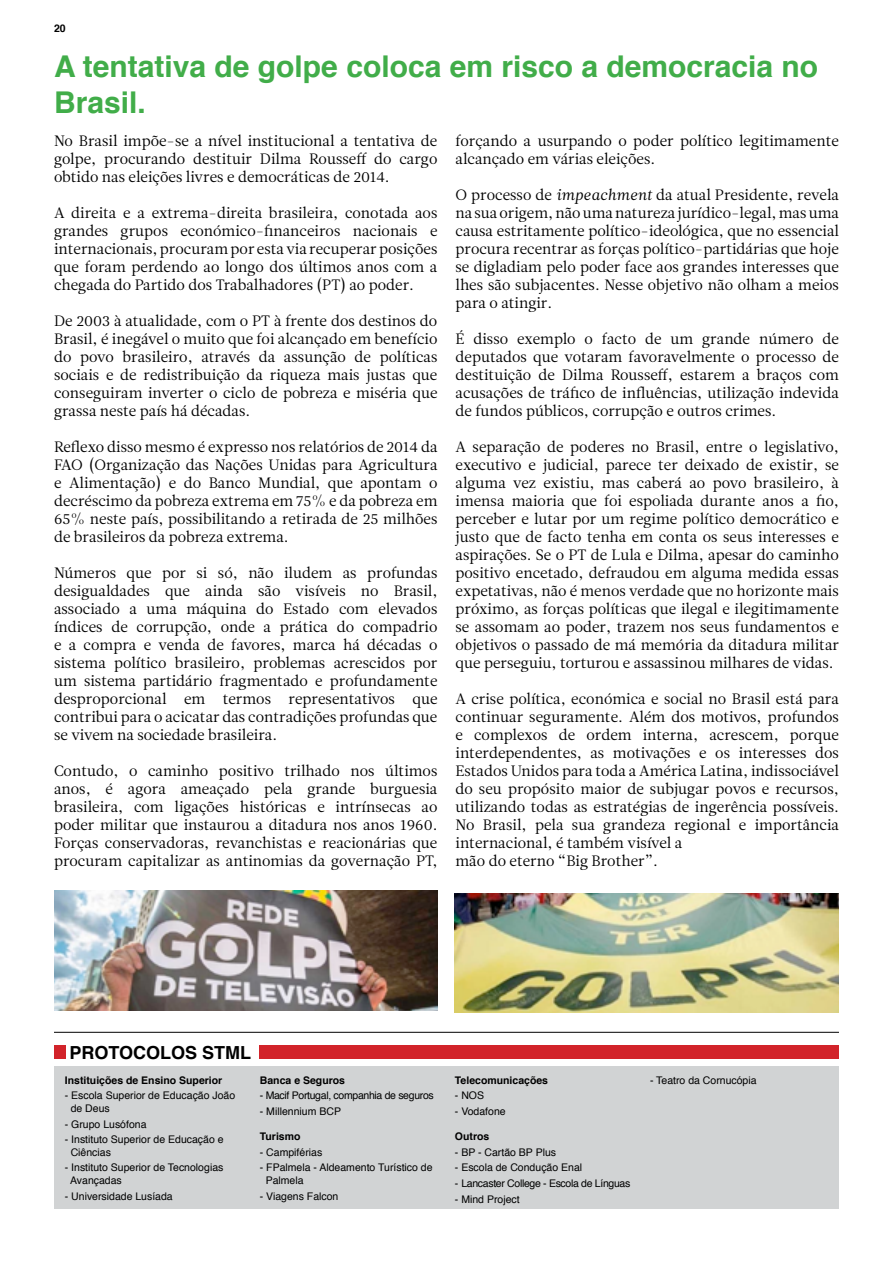
<style>
.page{position:relative;width:893px;height:1263px;background:#fff}
.page>*{position:absolute;margin:0;border:0;box-sizing:border-box;transform-origin:0 0}
.t1{font:700 30px/36px "Helvetica";color:#41ad49}
.t2{font:700 18px "Helvetica";color:#000}
.t3{font:15px/18px "Leitura News Roman 1";color:#000;text-align:justify}
.t4{font:10.5px/12.6px "Helvetica";color:#000}
.t5{font:700 10.5px "Helvetica";color:#000}
.t6{font:10.5px "Helvetica";letter-spacing:-.03em;color:#000}
.s1{font-family:"Leitura News Italic 1"}
</style>
<div class="page">
<div style="left:54px;top:1066px;width:785px;height:143px;background:#d1d3d4"></div>
<div style="left:260px;top:1045px;width:579px;height:13px;background:#d2232a"></div>
<div style="left:54px;top:1045px;width:12px;height:13px;background:#d2232a"></div>
<hr style="left:54px;top:1032px;width:785px;height:1px;background:#000">
<img style="left:455px;top:893px;width:384px;height:120px">
<img style="left:54px;top:891px;width:383px;height:119px">
<p class="t5" style="left:54px;top:20px;width:13px">20</p>
<h1 class="t1" style="left:54px;top:48px;width:766px">A tentativa de golpe coloca em risco a democracia no<br>Brasil.</h1>
<p class="t3" style="left:54px;top:132px;width:385px">No Brasil impõe-se a nível institucional a tentativa de golpe, procurando destituir Dilma Rousseff do cargo obtido nas eleições livres e democráticas de 2014.</p>
<p class="t3" style="left:54px;top:204px;width:385px">A direita e a extrema-direita brasileira, conotada aos grandes grupos económico-financeiros nacionais e internacionais, procuram por esta via recuperar posições que foram perdendo ao longo dos últimos anos com a chegada do Partido dos Trabalhadores (PT) ao poder.</p>
<p class="t3" style="left:54px;top:312px;width:385px">De 2003 à atualidade, com o PT à frente dos destinos do Brasil, é inegável o muito que foi alcançado em benefício do povo brasileiro, através da assunção de políticas sociais e de redistribuição da riqueza mais justas que conseguiram inverter o ciclo de pobreza e miséria que grassa neste país há décadas.</p>
<p class="t3" style="left:54px;top:438px;width:385px">Reflexo disso mesmo é expresso nos relatórios de 2014 da FAO (Organização das Nações Unidas para Agricultura e Alimentação) e do Banco Mundial, que apontam o decréscimo da pobreza extrema em 75% e da pobreza em 65% neste país, possibilitando a retirada de 25 milhões de brasileiros da pobreza extrema.</p>
<p class="t3" style="left:54px;top:564px;width:385px">Números que por si só, não iludem as profundas desigualdades que ainda são visíveis no Brasil, associado a uma máquina do Estado com elevados índices de corrupção, onde a prática do compadrio e a compra e venda de favores, marca há décadas o sistema político brasileiro, problemas acrescidos por um sistema partidário fragmentado e profundamente desproporcional em termos representativos que contribui para o acicatar das contradições profundas que se vivem na sociedade brasileira.</p>
<p class="t3" style="left:54px;top:762px;width:385px">Contudo, o caminho positivo trilhado nos últimos anos, é agora ameaçado pela grande burguesia brasileira, com ligações históricas e intrínsecas ao poder militar que instaurou a ditadura nos anos 1960.<br>Forças conservadoras, revanchistas e reacionárias que procuram capitalizar as antinomias da governação PT,</p>
<p class="t3" style="left:455px;top:132px;width:385px">forçando a usurpando o poder político legitimamente alcançado em várias eleições.</p>
<p class="t3" style="left:455px;top:186px;width:385px">O processo de <span class="s1">impeachment</span> da atual Presidente, revela na sua origem, não uma natureza jurídico-legal, mas uma causa estritamente político-ideológica, que no essencial procura recentrar as forças político-partidárias que hoje se digladiam pelo poder face aos grandes interesses que lhes são subjacentes. Nesse objetivo não olham a meios para o atingir.</p>
<p class="t3" style="left:455px;top:330px;width:385px">É disso exemplo o facto de um grande número de deputados que votaram favoravelmente o processo de destituição de Dilma Rousseff, estarem a braços com acusações de tráfico de influências, utilização indevida de fundos públicos, corrupção e outros crimes.</p>
<p class="t3" style="left:455px;top:438px;width:385px">A separação de poderes no Brasil, entre o legislativo, executivo e judicial, parece ter deixado de existir, se alguma vez existiu, mas caberá ao povo brasileiro, à imensa maioria que foi espoliada durante anos a fio, perceber e lutar por um regime político democrático e justo que de facto tenha em conta os seus interesses e aspirações. Se o PT de Lula e Dilma, apesar do caminho positivo encetado, defraudou em alguma medida essas expetativas, não é menos verdade que no horizonte mais próximo, as forças políticas que ilegal e ilegitimamente se assomam ao poder, trazem nos seus fundamentos e objetivos o passado de má memória da ditadura militar que perseguiu, torturou e assassinou milhares de vidas.</p>
<p class="t3" style="left:455px;top:690px;width:385px;text-align:left">A crise política, económica e social no Brasil está para continuar seguramente. Além dos motivos, profundos e complexos de ordem interna, acrescem, porque interdependentes, as motivações e os interesses dos Estados Unidos para toda a América Latina, indissociável do seu propósito maior de subjugar povos e recursos, utilizando todas as estratégias de ingerência possíveis.<br>No Brasil, pela sua grandeza regional e importância internacional, é também visível a<br>mão do eterno “Big Brother”.</p>
<p class="t2" style="left:70px;top:1038px;width:183px">PROTOCOLOS STML</p>
<p class="t5" style="left:65px;top:1071px;width:159px">Instituições de Ensino Superior</p>
<p class="t4" style="left:71px;top:1090px;width:166px;text-indent:-6px">- Escola Superior de Educação João de Deus</p>
<p class="t4" style="left:65px;top:1118px;width:83px">- Grupo Lusófona</p>
<p class="t4" style="left:71px;top:1133px;width:154px;text-indent:-6px">- Instituto Superior de Educação e<br>Ciências</p>
<p class="t4" style="left:70px;top:1162px;width:155px;text-indent:-5px">- Instituto Superior de Tecnologias<br>Avançadas</p>
<p class="t4" style="left:65px;top:1190px;width:109px">- Universidade Lusíada</p>
<p class="t5" style="left:260px;top:1071px;width:87px">Banca e Seguros</p>
<p class="t6" style="left:260px;top:1087px;width:175px">- Macif Portugal, companhia de seguros</p>
<p class="t4" style="left:260px;top:1105px;width:83px">- Millennium BCP</p>
<p class="t5" style="left:260px;top:1128px;width:42px">Turismo</p>
<p class="t4" style="left:260px;top:1146px;width:64px">- Campiférias</p>
<p class="t4" style="left:266px;top:1162px;width:168px;text-indent:-6px">- FPalmela - Aldeamento Turístico de<br>Palmela</p>
<p class="t4" style="left:260px;top:1190px;width:80px">- Viagens Falcon</p>
<p class="t5" style="left:455px;top:1071px;width:95px">Telecomunicações</p>
<p class="t4" style="left:455px;top:1090px;width:31px">- NOS</p>
<p class="t4" style="left:455px;top:1105px;width:52px">- Vodafone</p>
<p class="t5" style="left:455px;top:1128px;width:36px">Outros</p>
<p class="t4" style="left:455px;top:1146px;width:103px">- BP - Cartão BP Plus</p>
<p class="t4" style="left:455px;top:1162px;width:129px">- Escola de Condução Enal</p>
<p class="t6" style="left:455px;top:1175px;width:177px">- Lancaster College - Escola de Línguas</p>
<p class="t4" style="left:455px;top:1193px;width:66px">- Mind Project</p>
<p class="t4" style="left:650px;top:1074px;width:108px">- Teatro da Cornucópia</p>
</div>
